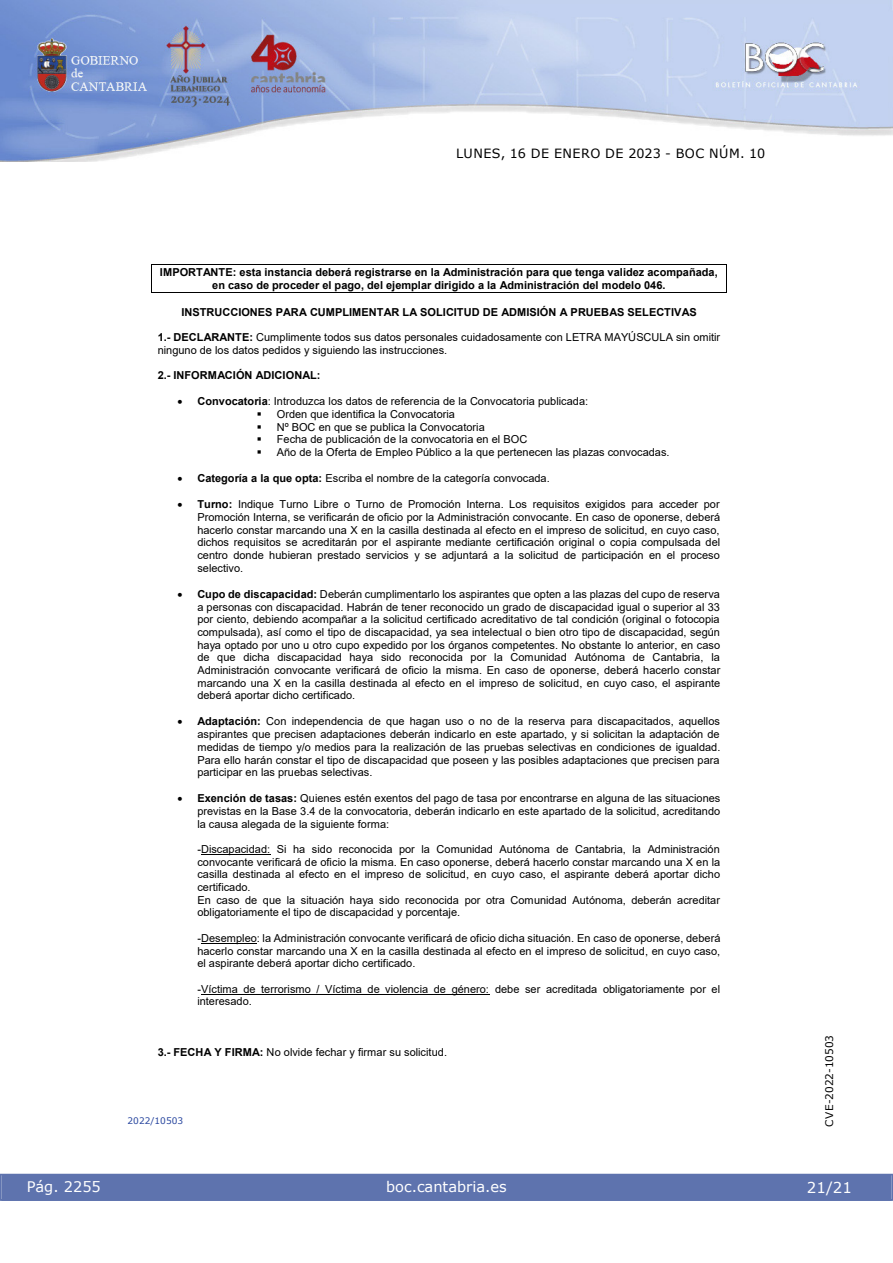
<style>
.page{position:relative;width:893px;height:1263px;background:#fff}
.page>*{position:absolute;margin:0;border:0;box-sizing:border-box;transform-origin:0 0}
.t1{font:15px "Verdana 2";color:#fff}
.t2{font:14.55px "Verdana 2";color:#fff}
.t3{font:12.75px "Verdana 2";letter-spacing:.035em;color:#000}
.t4{font:10.95px/12.8px "Arial MT5";color:#000;text-align:justify}
.t5{font:10.95px/12.9px "Arial Bold MT3";color:#000;text-align:center}
.t6{font:10.5px "Verdana 2";color:#000}
.numero_exp{font:9px "Verdana 2";color:#27459e}
.s1{font-family:"Arial Bold MT3"}
</style>
<div class="page">
<img style="left:0;top:0;width:893px;height:161px">
<div style="left:1px;top:1174px;width:890px;height:27px;background:#5e73ae"></div>
<hr style="left:152px;top:264px;width:575px;height:1px;background:#000">
<hr style="left:152px;top:292px;width:575px;height:1px;background:#000">
<svg style="left:151px;top:264px;width:1px;height:29px"></svg>
<hr style="left:201px;top:854px;width:69px;height:1px;background:#000">
<hr style="left:201px;top:943px;width:56px;height:1px;background:#000">
<hr style="left:201px;top:994px;width:288px;height:1px;background:#000">
<p class="t3" style="left:456px;top:144px;width:311px">LUNES, 16 DE ENERO DE 2023 - BOC NÚM. 10</p>
<p class="t5" style="left:160px;top:266px;width:559px">IMPORTANTE: esta instancia deberá registrarse en la Administración para que tenga validez acompañada, en caso de proceder el pago, del ejemplar dirigido a la Administración del modelo 046.</p>
<p class="t5" style="left:181px;top:305px;width:517px">INSTRUCCIONES PARA CUMPLIMENTAR LA SOLICITUD DE ADMISIÓN A PRUEBAS SELECTIVAS</p>
<p class="t4" style="left:158px;top:331px;width:564px"><span class="s1">1.- DECLARANTE:</span> Cumplimente todos sus datos personales cuidadosamente con LETRA MAYÚSCULA sin omitir ninguno de los datos pedidos y siguiendo las instrucciones.</p>
<p class="t5" style="left:158px;top:369px;width:164px">2.- INFORMACIÓN ADICIONAL:</p>
<p class="t4" style="left:178px;top:395px;width:412px">• <span class="s1">Convocatoria</span>: Introduzca los datos de referencia de la Convocatoria publicada:</p>
<p class="t4" style="left:257px;top:408px;width:199px">▪ Orden que identifica la Convocatoria</p>
<p class="t4" style="left:257px;top:420px;width:229px">▪ Nº BOC en que se publica la Convocatoria</p>
<p class="t4" style="left:257px;top:433px;width:272px">▪ Fecha de publicación de la convocatoria en el BOC</p>
<p class="t4" style="left:257px;top:446px;width:414px">▪ Año de la Oferta de Empleo Público a la que pertenecen las plazas convocadas.</p>
<p class="t4" style="left:178px;top:472px;width:374px">• <span class="s1">Categoría a la que opta:</span> Escriba el nombre de la categoría convocada.</p>
<p class="t4" style="left:197px;top:498px;width:524px;text-indent:-20px">• <span class="s1">Turno:</span> Indique Turno Libre o Turno de Promoción Interna. Los requisitos exigidos para acceder por Promoción Interna, se verificarán de oficio por la Administración convocante. En caso de oponerse, deberá hacerlo constar marcando una X en la casilla destinada al efecto en el impreso de solicitud, en cuyo caso, dichos requisitos se acreditarán por el aspirante mediante certificación original o copia compulsada del centro donde hubieran prestado servicios y se adjuntará a la solicitud de participación en el proceso selectivo.</p>
<p class="t4" style="left:197px;top:587px;width:524px;text-indent:-20px">• <span class="s1">Cupo de discapacidad:</span> Deberán cumplimentarlo los aspirantes que opten a las plazas del cupo de reserva a personas con discapacidad. Habrán de tener reconocido un grado de discapacidad igual o superior al 33 por ciento, debiendo acompañar a la solicitud certificado acreditativo de tal condición (original o fotocopia compulsada), así como el tipo de discapacidad, ya sea intelectual o bien otro tipo de discapacidad, según haya optado por uno u otro cupo expedido por los órganos competentes. No obstante lo anterior, en caso de que dicha discapacidad haya sido reconocida por la Comunidad Autónoma de Cantabria, la Administración convocante verificará de oficio la misma. En caso de oponerse, deberá hacerlo constar marcando una X en la casilla destinada al efecto en el impreso de solicitud, en cuyo caso, el aspirante deberá aportar dicho certificado.</p>
<p class="t4" style="left:197px;top:715px;width:525px;text-indent:-20px">• <span class="s1">Adaptación:</span> Con independencia de que hagan uso o no de la reserva para discapacitados, aquellos aspirantes que precisen adaptaciones deberán indicarlo en este apartado, y si solicitan la adaptación de medidas de tiempo y/o medios para la realización de las pruebas selectivas en condiciones de igualdad.<br>Para ello harán constar el tipo de discapacidad que poseen y las posibles adaptaciones que precisen para participar en las pruebas selectivas.</p>
<p class="t4" style="left:197px;top:792px;width:524px;text-indent:-20px">• <span class="s1">Exención de tasas:</span> Quienes estén exentos del pago de tasa por encontrarse en alguna de las situaciones previstas en la Base 3.4 de la convocatoria, deberán indicarlo en este apartado de la solicitud, acreditando la causa alegada de la siguiente forma:</p>
<p class="t4" style="left:197px;top:843px;width:524px;text-align:left">-Discapacidad: Si ha sido reconocida por la Comunidad Autónoma de Cantabria, la Administración convocante verificará de oficio la misma. En caso oponerse, deberá hacerlo constar marcando una X en la casilla destinada al efecto en el impreso de solicitud, en cuyo caso, el aspirante deberá aportar dicho certificado.<br>En caso de que la situación haya sido reconocida por otra Comunidad Autónoma, deberán acreditar obligatoriamente el tipo de discapacidad y porcentaje.</p>
<p class="t4" style="left:197px;top:932px;width:524px">-Desempleo: la Administración convocante verificará de oficio dicha situación. En caso de oponerse, deberá hacerlo constar marcando una X en la casilla destinada al efecto en el impreso de solicitud, en cuyo caso, el aspirante deberá aportar dicho certificado.</p>
<p class="t4" style="left:197px;top:982px;width:524px">-Víctima de terrorismo / Víctima de violencia de género: debe ser acreditada obligatoriamente por el interesado.</p>
<p class="t4" style="left:158px;top:1045px;width:291px"><span class="s1">3.- FECHA Y FIRMA:</span> No olvide fechar y firmar su solicitud.</p>
<p class="numero_exp" style="left:128px;top:1114px;width:57px">2022/10503</p>
<h2 class="t2" style="left:27px;top:1177px;width:76px">Pág. 2255</h2>
<h2 class="t2" style="left:386px;top:1177px;width:122px">boc.cantabria.es</h2>
<p class="t6" style="left:822px;top:1126px;width:93px;rotate:-90deg">CVE-2022-10503</p>
<h1 class="t1" style="left:807px;top:1177px;width:46px">21/21</h1>
</div>
